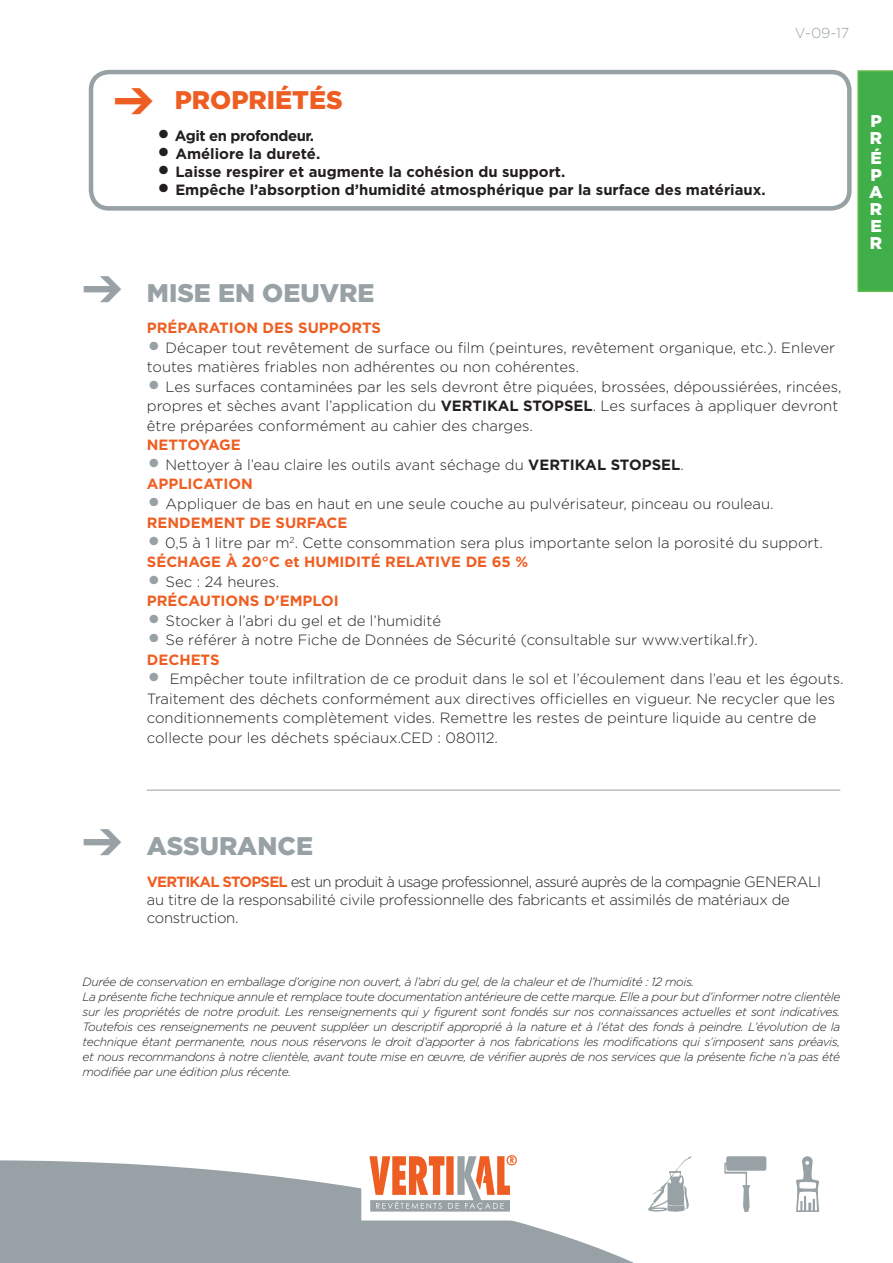
<style>
.page{position:relative;width:893px;height:1263px;background:#fff}
.page>*{position:absolute;margin:0;border:0;box-sizing:border-box;transform-origin:0 0}
.t1{font:900 25.5px "Gotham HTF";color:#98a1a5}
.t2{font:900 25.5px "Gotham HTF";color:#ee5e22}
.t3{font:900 17.1px/17.1px "Gotham HTF";color:#fff}
.t4{font:300 14.85px/19.5px "Gotham HTF";color:#231f20}
.t5{font:300 14.85px/17.9px "Gotham HTF";letter-spacing:-.02em;color:#231f20}
.t6{font:700 14.85px "Gotham HTF";color:#231f20}
.t7{font:700 14.85px/19.5px "Gotham HTF";color:#ee5e22}
.t8{font:700 14.85px "Gotham HTF";letter-spacing:-.03em;color:#231f20}
.t9{font:300 14.4px "Gotham HTF";color:#98a1a5}
.t10{font:italic 300 12px/15px "Gotham HTF";letter-spacing:-.03em;color:#231f20}
.s1{font-size:28.5px}
.s2{font-weight:700;font-size:28.5px;color:#98a1a5}
.s3{font-weight:700}
.s4{font-weight:700;color:#ee5e22}
.s5{font-size:28.5px;color:#98a1a5}
.s6{font-weight:300;color:#231f20}
</style>
<div class="page">
<svg style="left:0;top:1160px;width:634px;height:103px;fill:#98a1a5"></svg>
<hr style="left:147px;top:790px;width:693px;height:1px;background:#98a1a5">
<div style="left:89px;top:70px;width:763px;height:141px;border:4px solid #98a1a5;border-radius:18px"></div>
<svg style="left:857px;top:70px;width:36px;height:222px;background:#44af4b"></svg>
<svg style="left:361px;top:1155px;width:158px;height:65px"></svg>
<svg style="left:796px;top:1156px;width:23px;height:56px"></svg>
<svg style="left:724px;top:1156px;width:42px;height:56px"></svg>
<svg style="left:648px;top:1156px;width:44px;height:56px"></svg>
<h1 class="t2" style="left:114px;top:85px;width:231px">➔ PROPRIÉTÉS</h1>
<p class="t8" style="left:157px;top:127px;width:159px"><span class="s1">•</span> Agit en profondeur.</p>
<p class="t6" style="left:157px;top:145px;width:165px"><span class="s1">•</span> Améliore la dureté.</p>
<p class="t6" style="left:157px;top:163px;width:410px"><span class="s1">•</span> Laisse respirer et augmente la cohésion du support.</p>
<p class="t6" style="left:157px;top:181px;width:610px"><span class="s1">•</span> Empêche l’absorption d’humidité atmosphérique par la surface des matériaux.</p>
<p class="t9" style="left:795px;top:25px;width:56px">V-09-17</p>
<h1 class="t1" style="left:147px;top:278px;width:229px">MISE EN OEUVRE</h1>
<p class="t7" style="left:147px;top:318px;width:236px">PRÉPARATION DES SUPPORTS</p>
<p class="t4" style="left:147px;top:338px;width:690px"><span class="s2">•</span> Décaper tout revêtement de surface ou film (peintures, revêtement organique, etc.). Enlever toutes matières friables non adhérentes ou non cohérentes.</p>
<p class="t4" style="left:147px;top:377px;width:696px"><span class="s2">•</span> Les surfaces contaminées par les sels devront être piquées, brossées, dépoussiérées, rincées, propres et sèches avant l’application du <span class="s3">VERTIKAL STOPSEL</span>. Les surfaces à appliquer devront être préparées conformément au cahier des charges.</p>
<p class="t7" style="left:147px;top:435px;width:95px">NETTOYAGE</p>
<p class="t4" style="left:147px;top:455px;width:538px"><span class="s2">•</span> Nettoyer à l’eau claire les outils avant séchage du <span class="s3">VERTIKAL STOPSEL</span>.<br><span class="s4">APPLICATION</span></p>
<p class="t4" style="left:147px;top:494px;width:628px"><span class="s2">•</span> Appliquer de bas en haut en une seule couche au pulvérisateur, pinceau ou rouleau.<br><span class="s4">RENDEMENT DE SURFACE</span></p>
<p class="t4" style="left:147px;top:533px;width:677px"><span class="s2">•</span> 0,5 à 1 litre par m<sup>2</sup>. Cette consommation sera plus importante selon la porosité du support.<br><span class="s4">SÉCHAGE À 20°C et HUMIDITÉ RELATIVE DE 65 %</span></p>
<p class="t7" style="left:147px;top:572px;width:193px"><span class="s5">•</span> <span class="s6">Sec : 24 heures.<br></span>PRÉCAUTIONS D'EMPLOI</p>
<p class="t4" style="left:147px;top:611px;width:296px"><span class="s2">•</span> Stocker à l’abri du gel et de l’humidité</p>
<p class="t4" style="left:147px;top:630px;width:613px"><span class="s2">•</span> Se référer à notre Fiche de Données de Sécurité (consultable sur www.vertikal.fr).<br><span class="s4">DECHETS</span></p>
<p class="t4" style="left:147px;top:669px;width:698px"><span class="s2">•</span> Empêcher toute infiltration de ce produit dans le sol et l’écoulement dans l’eau et les égouts.<br>Traitement des déchets conformément aux directives officielles en vigueur. Ne recycler que les conditionnements complètement vides. Remettre les restes de peinture liquide au centre de collecte pour les déchets spéciaux.CED : 080112.</p>
<p class="t3" style="left:870px;top:112px;width:14px">P<br>R</p>
<p class="t3" style="left:869px;top:149px;width:15px;text-align:justify">É P A R E R</p>
<h1 class="t1" style="left:147px;top:832px;width:168px">ASSURANCE</h1>
<p class="t5" style="left:147px;top:872px;width:676px"><span class="s4">VERTIKAL STOPSEL</span> est un produit à usage professionnel, assuré auprès de la compagnie GENERALI au titre de la responsabilité civile professionnelle des fabricants et assimilés de matériaux de construction.</p>
<p class="t10" style="left:83px;top:974px;width:759px">Durée de conservation en emballage d’origine non ouvert, à l’abri du gel, de la chaleur et de l’humidité : 12 mois.<br>La présente fiche technique annule et remplace toute documentation antérieure de cette marque. Elle a pour but d’informer notre clientèle sur les propriétés de notre produit. Les renseignements qui y figurent sont fondés sur nos connaissances actuelles et sont indicatives.<br>Toutefois ces renseignements ne peuvent suppléer un descriptif approprié à la nature et à l’état des fonds à peindre. L’évolution de la technique étant permanente, nous nous réservons le droit d’apporter à nos fabrications les modifications qui s’imposent sans préavis, et nous recommandons à notre clientèle, avant toute mise en œuvre, de vérifier auprès de nos services que la présente fiche n’a pas été modifiée par une édition plus récente.</p>
</div>
